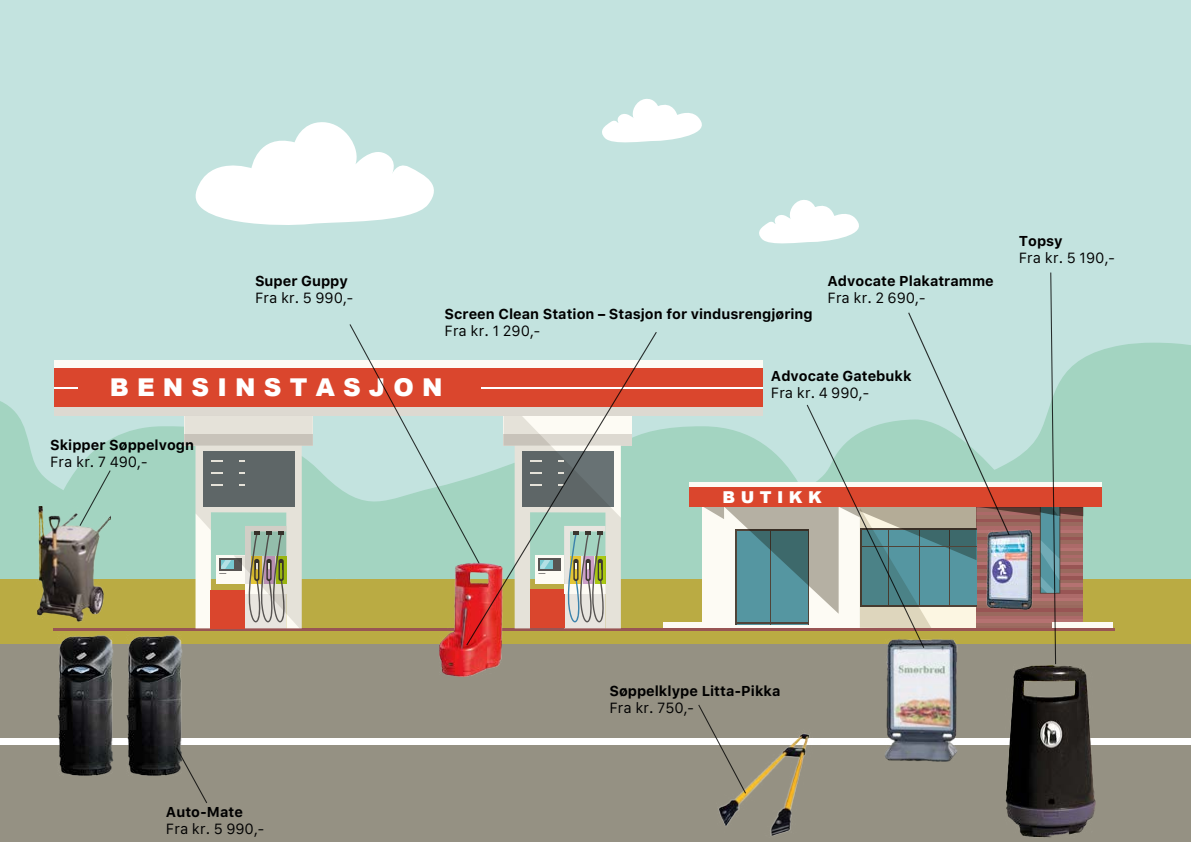
<style>
.page{position:relative;width:1191px;height:842px;background:#fff}
.page>*{position:absolute;margin:0;border:0;box-sizing:border-box;transform-origin:0 0}
.t1{font:900 24.6px "Arial";color:#fff}
.t2{font:900 16.4px "Arial";color:#fff}
.t3{font:700 14.2px "Galvji";color:#000}
.t4{font:14.2px "Galvji";color:#000}
</style>
<div class="page">
<div style="left:0;top:0;width:1191px;height:580px;background:#c3e3df"></div>
<svg style="left:0;top:343px;width:1191px;height:237px;fill:#a3d4c1"></svg>
<div style="left:0;top:580px;width:1191px;height:205px;background:#baab43"></div>
<svg style="left:759px;top:200px;width:100px;height:44px"></svg>
<div style="left:663px;top:622px;width:61px;height:6px;background:#fdfbf4"></div>
<div style="left:1052px;top:622px;width:61px;height:6px;background:#fdfbf4"></div>
<hr style="left:54px;top:629px;width:1061px;height:2px;background:#985554">
<div style="left:54px;top:403px;width:708px;height:13px;background:#ddd9d1"></div>
<div style="left:54px;top:361px;width:708px;height:46px;background:#fdfbf4"></div>
<svg style="left:184px;top:416px;width:129px;height:212px;background:#b4b6a6"></svg>
<div style="left:54px;top:369px;width:708px;height:38px;background:#da462d"></div>
<div style="left:689px;top:487px;width:412px;height:20px;background:#da462d"></div>
<hr style="left:481px;top:388px;width:281px;height:1px;background:#fff">
<svg style="left:54px;top:388px;width:23px;height:1px"></svg>
<svg style="left:195px;top:122px;width:239px;height:103px"></svg>
<div style="left:0;top:645px;width:1191px;height:197px;background:#959183"></div>
<div style="left:0;top:738px;width:1191px;height:6px;background:#fff"></div>
<svg style="left:602px;top:99px;width:100px;height:44px"></svg>
<img style="left:885px;top:665px;width:72px;height:97px">
<img style="left:1005px;top:665px;width:91px;height:172px">
<svg style="left:703px;top:272px;width:380px;height:393px"></svg>
<img style="left:126px;top:635px;width:57px;height:141px">
<img style="left:57px;top:635px;width:56px;height:141px">
<svg style="left:175px;top:746px;width:32px;height:57px"></svg>
<img style="left:439px;top:565px;width:63px;height:112px">
<svg style="left:465px;top:332px;width:193px;height:315px"></svg>
<img style="left:718px;top:733px;width:102px;height:103px">
<svg style="left:697px;top:705px;width:50px;height:90px"></svg>
<img style="left:37px;top:506px;width:74px;height:115px">
<svg style="left:78px;top:469px;width:34px;height:58px;background:#9dccba"></svg>
<svg style="left:348px;top:324px;width:132px;height:241px"></svg>
<p class="t3" style="left:255px;top:273px;width:94px">Super Guppy</p>
<p class="t4" style="left:255px;top:290px;width:100px">Fra kr. 5 990,-</p>
<p class="t3" style="left:444px;top:306px;width:370px">Screen Clean Station – Stasjon for vindusrengjøring</p>
<p class="t4" style="left:444px;top:323px;width:97px">Fra kr. 1 290,-</p>
<p class="t3" style="left:827px;top:273px;width:168px">Advocate Plakatramme</p>
<p class="t4" style="left:827px;top:290px;width:99px">Fra kr. 2 690,-</p>
<h1 class="t1" style="left:110px;top:369px;width:334px">B E N S I N S T A S J O N</h1>
<p class="t3" style="left:50px;top:436px;width:145px">Skipper Søppelvogn</p>
<p class="t4" style="left:50px;top:454px;width:99px">Fra kr. 7 490,-</p>
<p class="t3" style="left:771px;top:368px;width:142px">Advocate Gatebukk</p>
<p class="t4" style="left:771px;top:385px;width:100px">Fra kr. 4 990,-</p>
<p class="t2" style="left:722px;top:485px;width:101px">B U T I K K</p>
<p class="t3" style="left:1018px;top:232px;width:45px">Topsy</p>
<p class="t4" style="left:1018px;top:250px;width:98px">Fra kr. 5 190,-</p>
<p class="t3" style="left:166px;top:804px;width:78px">Auto-Mate</p>
<p class="t4" style="left:166px;top:821px;width:100px">Fra kr. 5 990,-</p>
<p class="t3" style="left:609px;top:682px;width:173px">Søppelklype Litta-Pikka</p>
<p class="t4" style="left:609px;top:700px;width:86px">Fra kr. 750,-</p>
</div>
